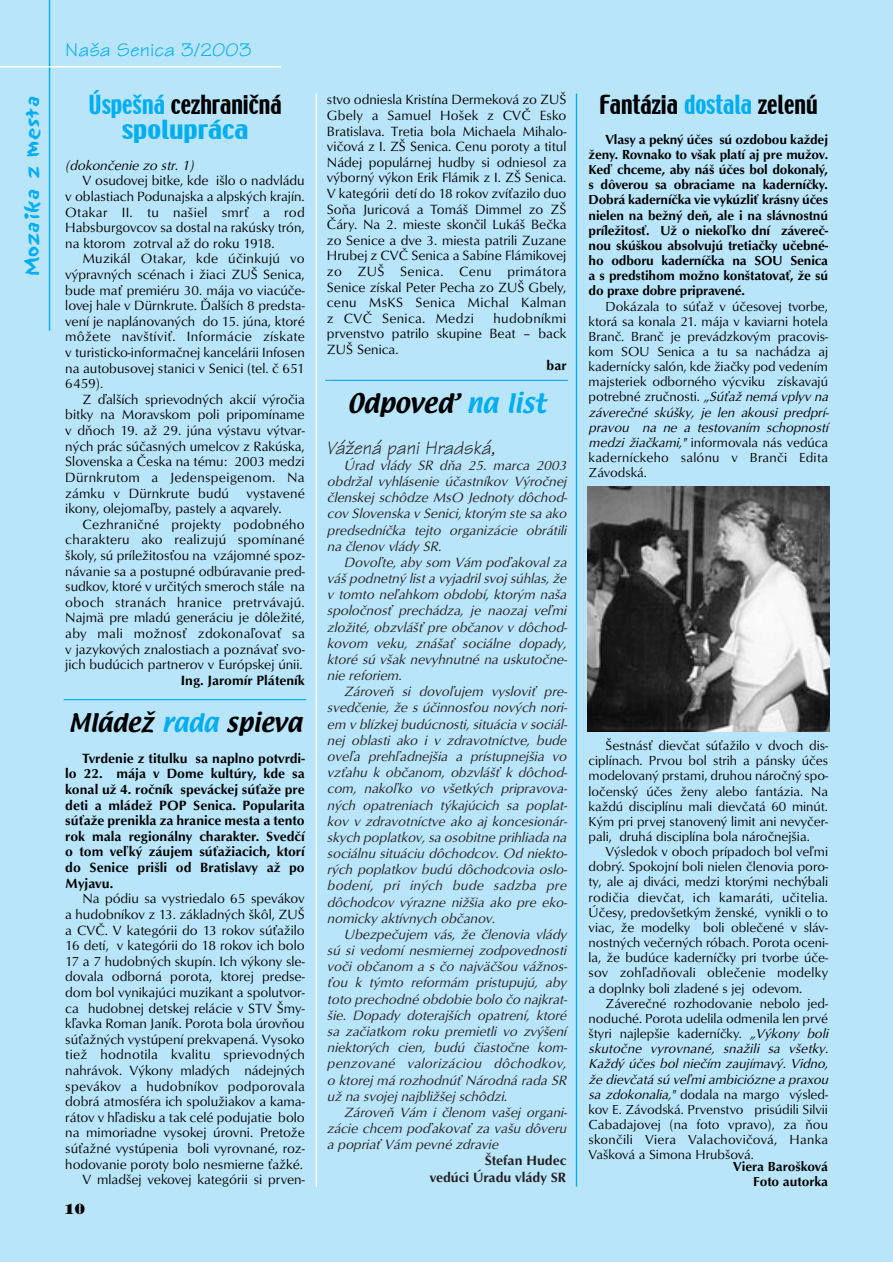
<style>
.page{position:relative;width:893px;height:1262px;background:#fff}
.page>*{position:absolute;margin:0;border:0;box-sizing:border-box;transform-origin:0 0}
.t1{font:23.55px "Textile CE Regular";color:#000}
.t2{font:23.25px/25.5px "Techno CE Regular";color:#00aeef;text-align:center}
.t3{font:23.25px "Techno CE Regular";color:#000}
.t4{font:22.5px "Textile CE Regular";color:#000}
.t5{font:italic 19.5px "Tekton CE";color:#231f20}
.t6{font:19.5px "Tekton CE";color:#00aeef;scale:1.1 1}
.t7{font:18px "Sand CE Regular";color:#00aeef;scale:1.1 1}
.t8{font:800 14.25px "Tiffany IT Cby BT";color:#000}
.t9{font:13.8px/15.6px "Optus TCE";color:#000;text-align:justify}
.t10{font:italic 13.8px/16.2px "Optus TCE";color:#231f20;text-align:justify}
.t11{font:500 13.8px/15.6px "Optus TCE";color:#000;text-align:justify}
.t12{font:500 13.8px/16.2px "Optus TCE";color:#231f20;text-align:right}
.t13{font:italic 13.8px "Optus TCE";color:#000}
.t14{font:13.5px/15.1px "Optus TCE";color:#000}
.t15{font:500 13.5px/15.1px "Optus TCE";letter-spacing:-.01em;color:#000;text-align:justify}
.s1{color:#000}
.s2{color:#00aeef}
.s3{font-style:inherit}
.s4{font-style:italic}
</style>
<div class="page">
<div style="left:0;top:0;width:892px;height:1262px;background:#b9e5fa"></div>
<hr style="left:49px;top:0;width:1px;height:331px;background:#00aeef">
<hr style="left:0;top:66px;width:281px;height:2px;background:#fff">
<img style="left:587px;top:487px;width:242px;height:244px">
<hr style="left:576px;top:94px;width:1px;height:1092px;background:#00aeef">
<hr style="left:315px;top:94px;width:2px;height:1092px;background:#fff">
<hr style="left:64px;top:699px;width:242px;height:1px;background:#00aeef">
<hr style="left:325px;top:380px;width:243px;height:1px;background:#00aeef">
<h3 class="t7" style="left:21px;top:275px;width:165px;rotate:-90deg">Mozaika z mesta</h3>
<h3 class="t6" style="left:65px;top:43px;width:171px">Naša Senica 3/2003</h3>
<h2 class="t2" style="left:88px;top:92px;width:194px">⁄speön· <span class="s1">cezhrani</span><span class="s1">č</span><span class="s1">n· </span>spolupr·ca</h2>
<p class="t13" style="left:65px;top:159px;width:133px">(dokončenie zo str. 1)</p>
<p class="t9" style="left:65px;top:174px;width:241px;text-indent:17px">V osudovej bitke, kde išlo o nadvládu v oblastiach Podunajska a alpských krajín.<br>Otakar II. tu našiel smrť a rod Habsburgovcov sa dostal na rakúsky trón, na ktorom zotrval až do roku 1918.</p>
<p class="t9" style="left:65px;top:252px;width:241px;text-indent:17px">Muzikál Otakar, kde účinkujú vo výpravných scénach i žiaci ZUŠ Senica, bude mať premiéru 30. mája vo viacúče&shy;lovej hale v Dürnkrute. Ďalších 8 predsta&shy;vení je naplánovaných do 15. júna, ktoré môžete navštíviť. Informácie získate v turisticko-informačnej kancelárii Infosen na autobusovej stanici v Senici (tel. č 651<br>6459).</p>
<p class="t9" style="left:65px;top:392px;width:241px;text-indent:17px">Z ďalších sprievodných akcií výročia bitky na Moravskom poli pripomíname v dňoch 19. až 29. júna výstavu výtvar&shy;ných prác súčasných umelcov z Rakúska, Slovenska a Česka na tému: 2003 medzi Dürnkrutom a Jedenspeigenom. Na zámku v Dürnkrute budú</p>
<p class="t9" style="left:65px;top:486px;width:241px;text-indent:181px">vystavené ikony, olejomaľby, pastely a aqvarely.</p>
<p class="t9" style="left:65px;top:517px;width:241px;text-indent:17px">Cezhraničné projekty podobného charakteru ako realizujú spomínané školy, sú príležitosťou na vzájomné spoz&shy;návanie sa a postupné odbúravanie pred&shy;sudkov, ktoré v určitých smeroch stále na oboch stranách hranice pretrvávajú.<br>Najmä pre mladú generáciu je dôležité, aby mali možnosť zdokonaľovať sa v jazykových znalostiach a poznávať svo&shy;jich budúcich partnerov v Európskej únii.</p>
<p class="t11" style="left:181px;top:673px;width:125px">Ing. Jaromír Pláteník</p>
<h3 class="t4" style="left:68px;top:709px;width:235px">Ml·deû <span class="s2">rada</span> spieva</h3>
<p class="t11" style="left:65px;top:751px;width:241px;text-indent:17px">Tvrdenie z titulku sa naplno potvrdi&shy;lo 22. mája v Dome kultúry, kde sa konal už 4. ročník speváckej súťaže pre deti a mládež POP Senica. Popularita súťaže prenikla za hranice mesta a tento rok mala regionálny charakter. Svedčí o tom veľký záujem súťažiacich, ktorí do Senice prišli od Bratislavy až po Myjavu.</p>
<p class="t9" style="left:65px;top:891px;width:241px;text-align:right">Na pódiu sa vystriedalo 65 spevákov<br>a hudobníkov z 13. základných škôl, ZUŠ a CVČ. V kategórii do 13 rokov súťažilo 16 detí, v kategórii do 18 rokov ich bolo 17 a 7 hudobných skupín. Ich výkony sle&shy;dovala odborná porota, ktorej predse&shy;dom bol vynikajúci muzikant a spolutvor&shy;ca hudobnej detskej relácie v STV Šmy&shy;kľavka Roman Janík. Porota bola úrovňou súťažných vystúpení prekvapená. Vysoko tiež hodnotila kvalitu sprievodných nahrávok. Výkony mladých nádejných spevákov a hudobníkov podporovala dobrá atmosféra ich spolužiakov a kama&shy;rátov v hľadisku a tak celé podujatie bolo na mimoriadne vysokej úrovni. Pretože súťažné vystúpenia boli vyrovnané, roz&shy;hodovanie poroty bolo nesmierne ťažké.<br>V mladšej vekovej kategórii si prven-</p>
<p class="t8" style="left:64px;top:1203px;width:22px">10</p>
<p class="t9" style="left:327px;top:93px;width:241px">stvo odniesla Kristína Dermeková zo ZUŠ Gbely a Samuel Hošek z CVČ Esko Bratislava. Tretia bola Michaela Mihalo&shy;vičová z I. ZŠ Senica. Cenu poroty a titul Nádej populárnej hudby si odniesol za výborný výkon Erik Flámik z I. ZŠ Senica.<br>V kategórii detí do 18 rokov zvíťazilo duo Soňa Juricová a Tomáš Dimmel zo ZŠ Čáry. Na 2. mieste skončil Lukáš Bečka zo Senice a dve 3. miesta patrili Zuzane Hrubej z CVČ Senica a Sabíne Flámikovej zo ZUŠ Senica. Cenu primátora Senice získal Peter Pecha zo ZUŠ Gbely, cenu MsKS Senica Michal Kalman z CVČ Senica. Medzi</p>
<p class="t9" style="left:327px;top:311px;width:241px;text-indent:167px">hudobníkmi prvenstvo patrilo skupine Beat – back ZUŠ Senica.</p>
<p class="t11" style="left:546px;top:358px;width:21px">bar</p>
<h1 class="t1" style="left:347px;top:389px;width:200px">Odpove<span class="s3">ď</span> <span class="s2">na list</span></h1>
<h3 class="t5" style="left:327px;top:441px;width:170px">Vážená pani Hradská,</h3>
<p class="t10" style="left:327px;top:458px;width:244px;text-align:left;text-indent:17px">Úrad vlády SR dňa 25. marca 2003 obdržal vyhlásenie účastníkov Výročnej členskej schôdze MsO Jednoty dôchod&shy;cov Slovenska v Senici,ktorým ste sa ako predsedníčka tejto organizácie obrátili na členov vlády SR.</p>
<p class="t10" style="left:327px;top:555px;width:244px;text-indent:17px">Dovoľte, aby som Vám poďakoval za váš podnetný lista vyjadrilsvoj súhlas,že v tomto neľahkom období, ktorým naša spoločnosť prechádza, je naozaj veľmi zložité, obzvlášť pre občanov v dôchod&shy;kovom veku, znášať sociálne dopady, ktoré sú však nevyhnutné na uskutočne&shy;nie reforiem.</p>
<p class="t10" style="left:327px;top:684px;width:244px;text-indent:17px">Zároveň si dovoľujem vysloviť pre&shy;svedčenie, že s účinnosťou nových nori&shy;em v blízkej budúcnosti,situácia v sociál&shy;nej oblasti ako i v zdravotníctve, bude oveľa prehľadnejšia a prístupnejšia vo vzťahu k občanom, obzvlášť k dôchod&shy;com, nakoľko vo všetkých pripravova&shy;ných opatreniach týkajúcich sa poplat&shy;kov v zdravotníctve ako aj koncesionár&shy;skych poplatkov,sa osobitne prihliada na sociálnu situáciu dôchodcov. Od niekto&shy;rých poplatkov budú dôchodcovia oslo&shy;bodení, pri iných bude sadzba pre dôchodcov výrazne nižšia ako pre eko&shy;nomicky aktívnych občanov.</p>
<p class="t10" style="left:327px;top:927px;width:244px;text-align:left;text-indent:17px">Ubezpečujem vás, že členovia vlády sú si vedomí nesmiernej zodpovednosti voči občanom a s čo najväčšou vážnos&shy;ťou k týmto reformám pristupujú, aby toto prechodné obdobie bolo čo najkrat&shy;šie. Dopady doterajších opatrení, ktoré sa začiatkom roku premietli vo zvýšení niektorých cien, budú čiastočne kom&shy;penzované valorizáciou dôchodkov, o ktorej má rozhodnúť Národná rada SR už na svojej najbližšej schôdzi.</p>
<p class="t10" style="left:327px;top:1105px;width:244px;text-indent:17px">Zároveň Vám i členom vašej organi&shy;zácie chcem poďakovať za vašu dôveru a popriať Vám pevné zdravie</p>
<p class="t12" style="left:430px;top:1153px;width:138px">Štefan Hudec<br>vedúci Úradu vlády SR</p>
<h2 class="t3" style="left:599px;top:90px;width:220px">Fant·zia <span class="s2">dostala</span> zelen˙</h2>
<p class="t15" style="left:588px;top:133px;width:241px;text-indent:17px">Vlasy a pekný účes sú ozdobou každej ženy. Rovnako to však platí aj pre mužov.<br>Keď chceme, aby náš účes bol dokonalý, s dôverou sa obraciame na kaderníčky.<br>Dobrá kaderníčka vie vykúzliť krásny účes nielen na bežný deň, ale i na slávnostnú príležitosť. Už o niekoľko dní závereč&shy;nou skúškou absolvujú tretiačky učebné&shy;ho odboru kaderníčka na SOU Senica a s predstihom možno konštatovať, že sú do praxe dobre pripravené.</p>
<p class="t14" style="left:588px;top:299px;width:244px;text-indent:17px">Dokázala to súťaž v účesovej tvorbe, ktorá sa konala 21. mája v kaviarni hotela Branč. Branč je prevádzkovým pracovis&shy;kom SOU Senica a tu sa nachádza aj kadernícky salón, kde žiačky pod vedením majsteriek odborného výcviku získavajú potrebné zručnosti. <span class="s4">„Súťaž nemá vplyv na záverečné skúšky, je len akousi predprí&shy;pravou na ne a testovaním schopností medzi žiačkami,"</span> informovala nás vedúca kaderníckeho salónu v Branči Edita Závodská.</p>
<p class="t14" style="left:588px;top:739px;width:241px;text-align:justify;text-indent:17px">Šestnásť dievčat súťažilo v dvoch dis&shy;ciplínach. Prvou bol strih a pánsky účes modelovaný prstami, druhou náročný spo&shy;ločenský účes ženy alebo fantázia. Na každú disciplínu mali dievčatá 60 minút.<br>Kým pri prvej stanovený limit ani nevyčer&shy;pali, druhá disciplína bola náročnejšia.</p>
<p class="t14" style="left:588px;top:845px;width:241px;text-align:justify;text-indent:17px">Výsledok v oboch prípadoch bol veľmi dobrý. Spokojní boli nielen členovia poro&shy;ty, ale aj diváci, medzi ktorými nechýbali rodičia dievčat, ich kamaráti, učitelia.<br>Účesy, predovšetkým ženské, vynikli o to viac, že modelky boli oblečené v sláv&shy;nostných večerných róbach. Porota oceni&shy;la, že budúce kaderníčky pri tvorbe úče&shy;sov zohľadňovali oblečenie modelky a doplnky boli zladené s jej odevom.</p>
<p class="t14" style="left:588px;top:996px;width:244px;text-indent:17px">Záverečné rozhodovanie nebolo jed&shy;noduché. Porota udelila odmenila len prvé štyri najlepšie kaderníčky. <span class="s4">„Výkony boli skutočne vyrovnané, snažili sa všetky.<br>Každý účes bol niečím zauj ímavý. Vidno, že dievčatá sú veľmiambiciózne a praxou sa zdokonalia,"</span> dodala na margo výsled&shy;kov E. Závodská. Prvenstvo prisúdili Silvii Cabadajovej (na foto vpravo), za ňou skončili Viera Valachovičová, Hanka Vašková a Simona Hrubšová.</p>
<p class="t15" style="left:733px;top:1160px;width:96px;text-align:right">Viera Barošková<br>Foto autorka</p>
</div>
